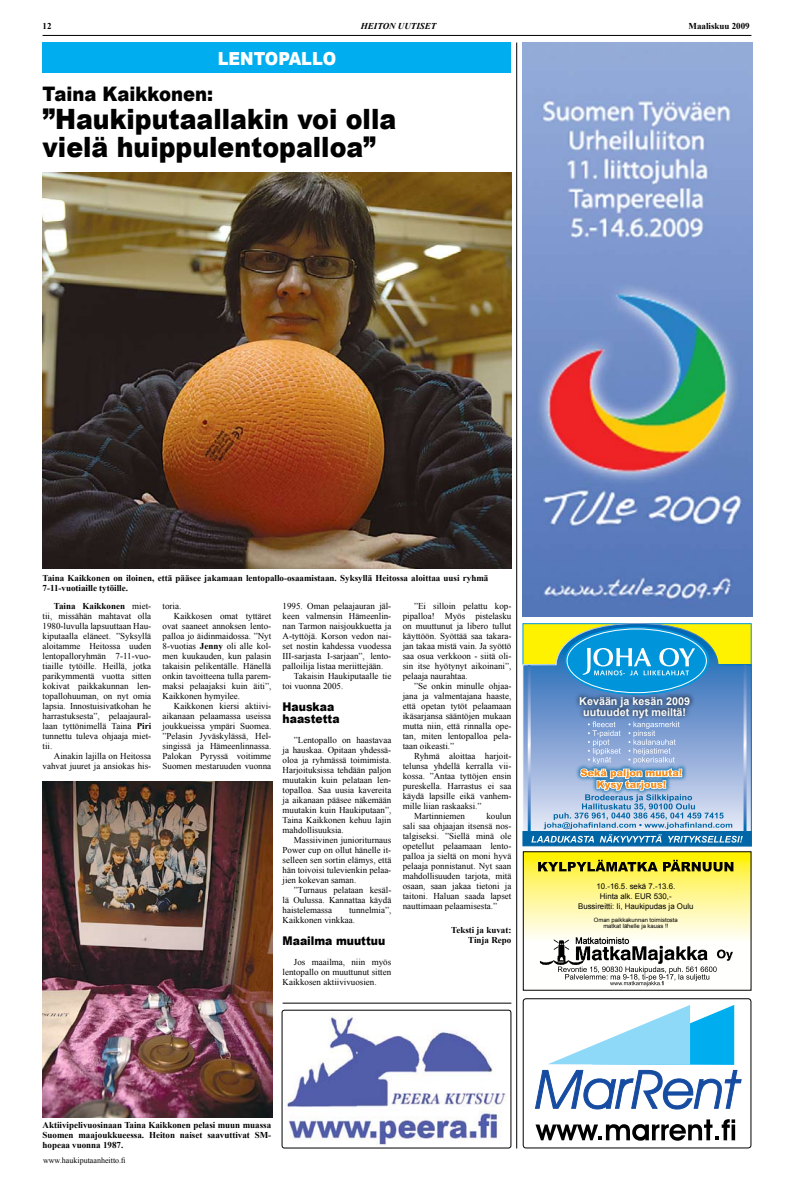
<style>
.page{position:relative;width:794px;height:1191px;background:#fff}
.page>*{position:absolute;margin:0;border:0;box-sizing:border-box;transform-origin:0 0}
.t1{font:900 28px/28px "Arial";color:#000;scale:.9 1}
.t2{font:900 20px "Arial";color:#000;scale:.9 1}
.t3{font:900 18px "Arial";color:#fff;scale:.9 1}
.t4{font:900 12px/12px "Arial";color:#000;scale:.9 1}
.t5{font:700 10.8px/10.8px "Arial";color:#fafbfb;text-align:center}
.t6{font:9px/10px "Times New Roman";color:#000;text-align:justify}
.t7{font:700 9px/10px "Times New Roman";color:#000;text-align:right}
.t8{font:italic 700 9px "Times New Roman";color:#000}
.t9{font:8px "Times New Roman";color:#000}
.t10{font:7.9px/9.8px "Arial";color:#000;text-align:center}
.t11{font:5.9px/5.9px "Arial";color:#000;text-align:center}
.s1{font-weight:700}
</style>
<div class="page">
<hr style="left:43px;top:35px;width:708px;height:1px;background:#000">
<div style="left:43px;top:43px;width:468px;height:30px;background:#00aeef"></div>
<img style="left:43px;top:173px;width:468px;height:395px">
<img style="left:43px;top:782px;width:230px;height:335px">
<img style="left:523px;top:43px;width:229px;height:573px">
<svg style="left:535px;top:1005px;width:206px;height:104px"></svg>
<svg style="left:535px;top:1119px;width:200px;height:21px"></svg>
<div style="left:523px;top:998px;width:228px;height:150px;border:1px solid #000;border-radius:3px"></div>
<svg style="left:522px;top:623px;width:229px;height:223px;background:#8eaf8d"></svg>
<div style="left:565px;top:627px;width:144px;height:68px;background:#0095da;border-radius:50%"></div>
<svg style="left:582px;top:647px;width:113px;height:28px"></svg>
<svg style="left:523px;top:831px;width:228px;height:15px"></svg>
<hr style="left:528px;top:665px;width:3px;height:166px;background:#fff">
<hr style="left:743px;top:665px;width:3px;height:166px;background:#fff">
<svg style="left:531px;top:721px;width:211px;height:121px;background:#97b3d5"></svg>
<svg style="left:574px;top:691px;width:121px;height:31px;background:#4d73a3"></svg>
<svg style="left:523px;top:851px;width:228px;height:139px"></svg>
<img style="left:287px;top:1015px;width:220px;height:130px">
<div style="left:282px;top:1009px;width:229px;height:139px;border:1px solid #000;border-radius:2px"></div>
<hr style="left:516px;top:43px;width:1px;height:1105px;background:#000">
<hr style="left:283px;top:1002px;width:228px;height:1px;background:#000">
<p class="t7" style="left:43px;top:21px;width:10px">12</p>
<p class="t8" style="left:361px;top:20px;width:77px">HEITON UUTISET</p>
<p class="t7" style="left:688px;top:21px;width:63px">Maaliskuu 2009</p>
<h3 class="t3" style="left:218px;top:45px;width:133px">LENTOPALLO</h3>
<h2 class="t2" style="left:43px;top:79px;width:191px">Taina Kaikkonen:</h2>
<h1 class="t1" style="left:43px;top:104px;width:394px">”Haukiputaallakin voi olla vielä huippulentopalloa”</h1>
<p class="t7" style="left:43px;top:573px;width:447px;text-align:left">Taina Kaikkonen on iloinen, että pääsee jakamaan lentopallo-osaamistaan. Syksyllä Heitossa aloittaa uusi ryhmä<br>7-11-vuotiaille tytöille.</p>
<p class="t6" style="left:43px;top:600px;width:110px;text-indent:11px"><span class="s1">Taina Kaikkonen</span> miet&shy;tii, missähän mahtavat olla 1980-luvulla lapsuuttaan Hau&shy;kiputaalla eläneet. ”Syksyllä aloitamme Heitossa uuden lentopalloryhmän 7-11-vuo&shy;tiaille tytöille. Heillä, jotka parikymmentä vuotta sitten kokivat paikkakunnan len&shy;topallohuuman, on nyt omia lapsia. Innostuisivatkohan he harrastuksesta”, pelaajaural&shy;laan tyttönimellä Taina <span class="s1">Piri </span>tunnettu tuleva ohjaaja miet&shy;tii.</p>
<p class="t6" style="left:43px;top:750px;width:110px;text-align:right">Ainakin lajilla on Heitossa vahvat juuret ja ansiokas his-</p>
<p class="t6" style="left:163px;top:600px;width:20px">toria.</p>
<p class="t6" style="left:174px;top:610px;width:99px">Kaikkosen omat tyttäret</p>
<p class="t6" style="left:163px;top:620px;width:110px">ovat saaneet annoksen lento-</p>
<p class="t6" style="left:163px;top:630px;width:110px">palloa jo äidinmaidossa. ”Nyt</p>
<p class="t6" style="left:163px;top:640px;width:110px">8-vuotias <span class="s1">Jenny</span> oli alle kol-</p>
<p class="t6" style="left:163px;top:650px;width:110px">men kuukauden, kun palasin</p>
<p class="t6" style="left:163px;top:660px;width:110px">takaisin pelikentälle. Hänellä</p>
<p class="t6" style="left:163px;top:670px;width:110px">onkin tavoitteena tulla parem-</p>
<p class="t6" style="left:163px;top:680px;width:110px">maksi pelaajaksi kuin äiti”,</p>
<p class="t6" style="left:163px;top:690px;width:79px">Kaikkonen hymyilee.</p>
<p class="t6" style="left:174px;top:700px;width:99px">Kaikkonen kiersi aktiivi-</p>
<p class="t6" style="left:163px;top:710px;width:110px">aikanaan pelaamassa useissa</p>
<p class="t6" style="left:163px;top:720px;width:110px">joukkueissa ympäri Suomea.</p>
<p class="t6" style="left:163px;top:730px;width:110px">”Pelasin Jyväskylässä, Hel-</p>
<p class="t6" style="left:163px;top:740px;width:110px">singissä ja Hämeenlinnassa.</p>
<p class="t6" style="left:163px;top:750px;width:110px">Palokan Pyryssä voitimme</p>
<p class="t6" style="left:163px;top:760px;width:110px">Suomen mestaruuden vuonna</p>
<p class="t6" style="left:283px;top:600px;width:110px">1995. Oman pelaajauran jäl-</p>
<p class="t6" style="left:283px;top:610px;width:110px">keen valmensin Hämeenlin-</p>
<p class="t6" style="left:283px;top:620px;width:110px">nan Tarmon naisjoukkuetta ja</p>
<p class="t6" style="left:283px;top:630px;width:110px">A-tyttöjä. Korson vedon nai-</p>
<p class="t6" style="left:283px;top:640px;width:110px">set nostin kahdessa vuodessa</p>
<p class="t6" style="left:283px;top:650px;width:110px">III-sarjasta I-sarjaan”, lento-</p>
<p class="t6" style="left:283px;top:660px;width:102px">palloilija listaa meriittejään.</p>
<p class="t6" style="left:294px;top:670px;width:99px">Takaisin Haukiputaalle tie</p>
<p class="t6" style="left:283px;top:680px;width:62px">toi vuonna 2005.</p>
<h3 class="t4" style="left:283px;top:700px;width:65px">Hauskaa haastetta</h3>
<p class="t6" style="left:283px;top:734px;width:110px;text-indent:11px">”Lentopallo on haastavaa ja hauskaa. Opitaan yhdessä&shy;oloa ja ryhmässä toimimista.<br>Harjoituksissa tehdään paljon muutakin kuin pelataan len&shy;topalloa. Saa uusia kavereita ja aikanaan pääsee näkemään muutakin kuin Haukiputaan”, Taina Kaikkonen kehuu lajin mahdollisuuksia.</p>
<p class="t6" style="left:283px;top:834px;width:110px;text-indent:11px">Massiivinen junioriturnaus Power cup on ollut hänelle it&shy;selleen sen sortin elämys, että hän toivoisi tulevienkin pelaa&shy;jien kokevan saman.</p>
<p class="t6" style="left:283px;top:884px;width:110px;text-indent:11px">”Turnaus pelataan kesäl&shy;lä Oulussa. Kannattaa käydä haistelemassa</p>
<p class="t6" style="left:283px;top:904px;width:110px;text-indent:66px">tunnelmia”,<br>Kaikkonen vinkkaa.</p>
<h3 class="t4" style="left:283px;top:934px;width:115px">Maailma muuttuu</h3>
<p class="t6" style="left:283px;top:956px;width:110px;text-indent:11px">Jos maailma, niin myös lentopallo on muuttunut sitten Kaikkosen aktiivivuosien.</p>
<p class="t6" style="left:403px;top:600px;width:110px;text-indent:11px">”Ei silloin pelattu kop&shy;pipalloa! Myös pistelasku on muuttunut ja libero tullut käyttöön. Syöttää saa takara&shy;jan takaa mistä vain. Ja syöttö saa osua verkkoon - siitä oli&shy;sin itse hyötynyt aikoinani”, pelaaja naurahtaa.</p>
<p class="t6" style="left:403px;top:680px;width:110px;text-indent:11px">”Se onkin minulle ohjaa&shy;jana ja valmentajana haaste, että opetan tytöt pelaamaan ikäsarjansa sääntöjen mukaan mutta niin, että rinnalla ope&shy;tan, miten lentopalloa pela&shy;taan oikeasti.”</p>
<p class="t6" style="left:414px;top:750px;width:99px">Ryhmä aloittaa harjoit-</p>
<p class="t6" style="left:403px;top:760px;width:110px">telunsa yhdellä kerralla vii-</p>
<p class="t6" style="left:403px;top:770px;width:110px">kossa. ”Antaa tyttöjen ensin</p>
<p class="t6" style="left:403px;top:780px;width:110px">pureskella. Harrastus ei saa</p>
<p class="t6" style="left:403px;top:790px;width:110px">käydä lapsille eikä vanhem-</p>
<p class="t6" style="left:403px;top:800px;width:80px">mille liian raskaaksi.”</p>
<p class="t6" style="left:414px;top:810px;width:52px">Martinniemen</p>
<p class="t6" style="left:403px;top:810px;width:110px;text-indent:84px">koulun sali saa ohjaajan itsensä nos&shy;talgiseksi. ”Siellä minä ole opetellut pelaamaan lento&shy;palloa ja sieltä on moni hyvä pelaaja ponnistanut. Nyt saan mahdollisuuden tarjota, mitä osaan, saan jakaa tietoni ja taitoni. Haluan saada lapset nauttimaan pelaamisesta.”</p>
<p class="t7" style="left:451px;top:925px;width:62px">Teksti ja kuvat:<br>Tinja Repo</p>
<p class="t7" style="left:43px;top:1119px;width:230px;text-align:justify">Aktiivipelivuosinaan Taina Kaikkonen pelasi muun muassa Suomen maajoukkueessa. Heiton naiset saavuttivat SM&shy;hopeaa vuonna 1987.</p>
<p class="t9" style="left:43px;top:1154px;width:84px">www.haukiputaanheitto.fi</p>
<p class="t5" style="left:579px;top:696px;width:112px">Kevään ja kesän 2009 uutuudet nyt meiltä!</p>
<p class="t10" style="left:578px;top:881px;width:117px">10.-16.5. sekä 7.-13.6.<br>Hinta alk. EUR 530,-<br>Bussireitti: Ii, Haukipudas ja Oulu</p>
<p class="t11" style="left:594px;top:917px;width:85px">Oman paikkakunnan toimistosta matkat lähelle ja kauas !!</p>
</div>
